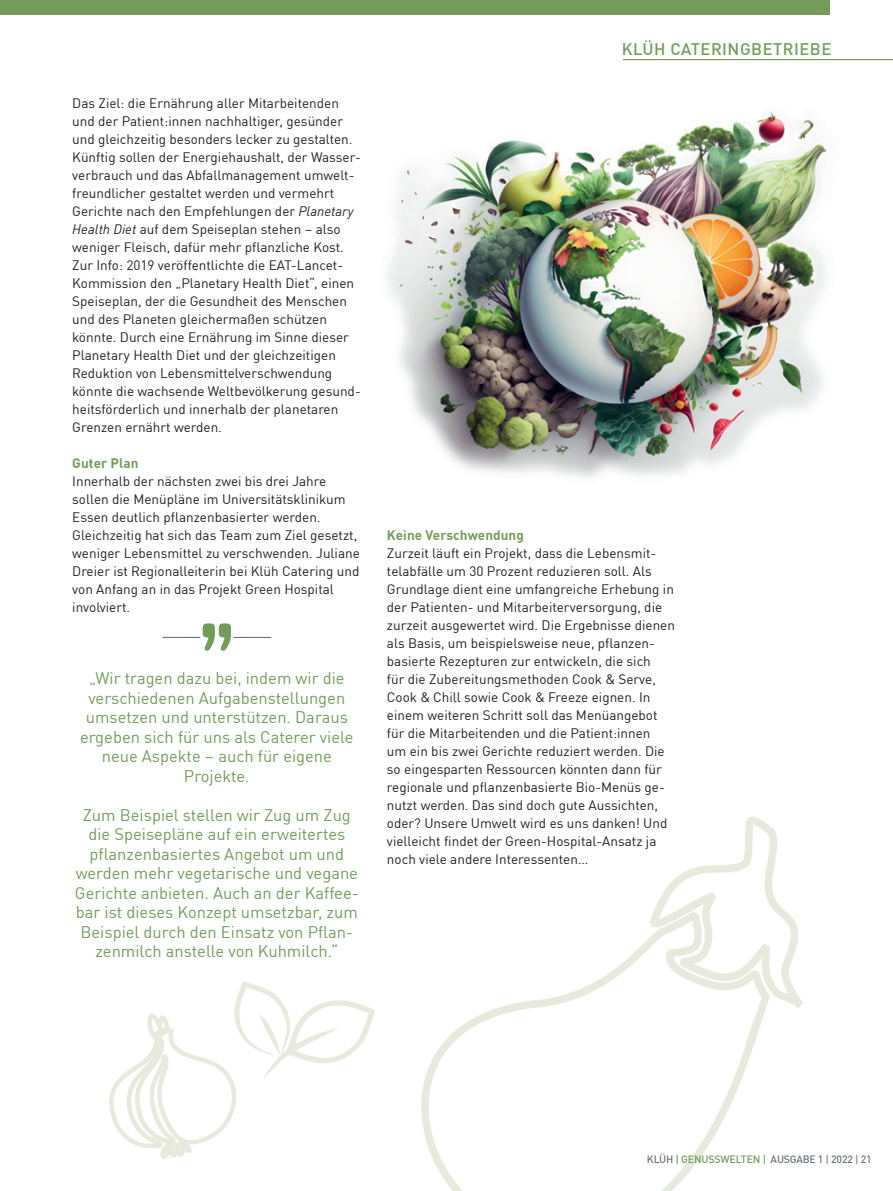
<style>
.page{position:relative;width:893px;height:1191px;background:#fff}
.page>*{position:absolute;margin:0;border:0;box-sizing:border-box;transform-origin:0 0}
.t1{font:16.5px/19.5px "DINOT";color:#739b59;text-align:center}
.t2{font:500 16.5px "DINOT";letter-spacing:.03em;color:#739b59}
.t3{font:13.5px/18px "DINOT";color:#231f20}
.t4{font:700 13.5px "DINOT";letter-spacing:.005em;color:#739b59}
.t5{font:500 10.5px "DINOT";letter-spacing:-.02em;color:#6a747b}
.s1{font-style:italic}
.s2{color:#739b59}
</style>
<div class="page">
<hr style="left:623px;top:59px;width:270px;height:1px;background:#739b59">
<div style="left:0;top:0;width:830px;height:14px;background:#739b59"></div>
<img style="left:388px;top:111px;width:439px;height:367px">
<hr style="left:162px;top:637px;width:38px;height:1px;background:#6a747b">
<hr style="left:234px;top:637px;width:37px;height:1px;background:#6a747b">
<svg style="left:203px;top:623px;width:28px;height:28px"></svg>
<svg style="left:653px;top:817px;width:150px;height:191px"></svg>
<svg style="left:421px;top:914px;width:354px;height:277px"></svg>
<svg style="left:109px;top:981px;width:266px;height:178px"></svg>
<p class="t3" style="left:72px;top:93px;width:290px">Das Ziel: die Ernährung aller Mitarbeitenden und der Patient:innen nachhaltiger, gesünder und gleichzeitig besonders lecker zu gestalten.<br>Künftig sollen der Energiehaushalt, der Wasser&shy;verbrauch und das Abfallmanagement umwelt&shy;freundlicher gestaltet werden und vermehrt Gerichte nach den Empfehlungen der <span class="s1">Planetary Health Diet</span> auf dem Speiseplan stehen – also weniger Fleisch, dafür mehr pflanzliche Kost.<br>Zur Info: 2019 veröffentlichte die EAT-Lancet-Kommission den „Planetary Health Diet“, einen Speiseplan, der die Gesundheit des Menschen und des Planeten gleichermaßen schützen könnte. Durch eine Ernährung im Sinne dieser Planetary Health Diet und der gleichzeitigen Reduktion von Lebensmittelverschwendung könnte die wachsende Weltbevölkerung gesund&shy;heitsförderlich und innerhalb der planetaren Grenzen ernährt werden.</p>
<p class="t4" style="left:72px;top:453px;width:68px">Guter Plan</p>
<p class="t3" style="left:72px;top:471px;width:289px">Innerhalb der nächsten zwei bis drei Jahre sollen die Menüpläne im Universitätsklinikum Essen deutlich pflanzenbasierter werden.<br>Gleichzeitig hat sich das Team zum Ziel gesetzt, weniger Lebensmittel zu verschwenden. Juliane Dreier ist Regionalleiterin bei Klüh Catering und von Anfang an in das Projekt Green Hospital involviert.</p>
<p class="t1" style="left:80px;top:667px;width:275px">„Wir tragen dazu bei, indem wir die verschiedenen Aufgabenstellungen umsetzen und unterstützen. Daraus ergeben sich für uns als Caterer viele neue Aspekte – auch für eigene<br>Projekte.</p>
<p class="t1" style="left:75px;top:803px;width:285px">Zum Beispiel stellen wir Zug um Zug die Speisepläne auf ein erweitertes pflanzenbasiertes Angebot um und werden mehr vegetarische und vegane Gerichte anbieten. Auch an der Kaffee&shy;bar ist dieses Konzept umsetzbar, zum Beispiel durch den Einsatz von Pflan&shy;zenmilch anstelle von Kuhmilch.“</p>
<p class="t2" style="left:622px;top:36px;width:211px">KLÜH CATERINGBETRIEBE</p>
<p class="t4" style="left:387px;top:525px;width:138px">Keine Verschwendung</p>
<p class="t3" style="left:387px;top:543px;width:290px">Zurzeit läuft ein Projekt, dass die Lebensmit&shy;telabfälle um 30 Prozent reduzieren soll. Als Grundlage dient eine umfangreiche Erhebung in der Patienten- und Mitarbeiterversorgung, die zurzeit ausgewertet wird. Die Ergebnisse dienen als Basis, um beispielsweise neue, pflanzen&shy;basierte Rezepturen zur entwickeln, die sich<br>für die Zubereitungsmethoden Cook &amp; Serve, Cook &amp; Chill sowie Cook &amp; Freeze eignen. In einem weiteren Schritt soll das Menüangebot für die Mitarbeitenden und die Patient:innen<br>um ein bis zwei Gerichte reduziert werden. Die so eingesparten Ressourcen könnten dann für regionale und pflanzenbasierte Bio-Menüs ge&shy;nutzt werden. Das sind doch gute Aussichten, oder? Unsere Umwelt wird es uns danken! Und vielleicht findet der Green-Hospital-Ansatz ja noch viele andere Interessenten…</p>
<p class="t5" style="left:647px;top:1151px;width:226px">KLÜH <span class="s2">| GENUSSWELTEN |</span> AUSGABE 1 <span class="s2">|</span> 2022 <span class="s2">|</span> 21</p>
</div>
